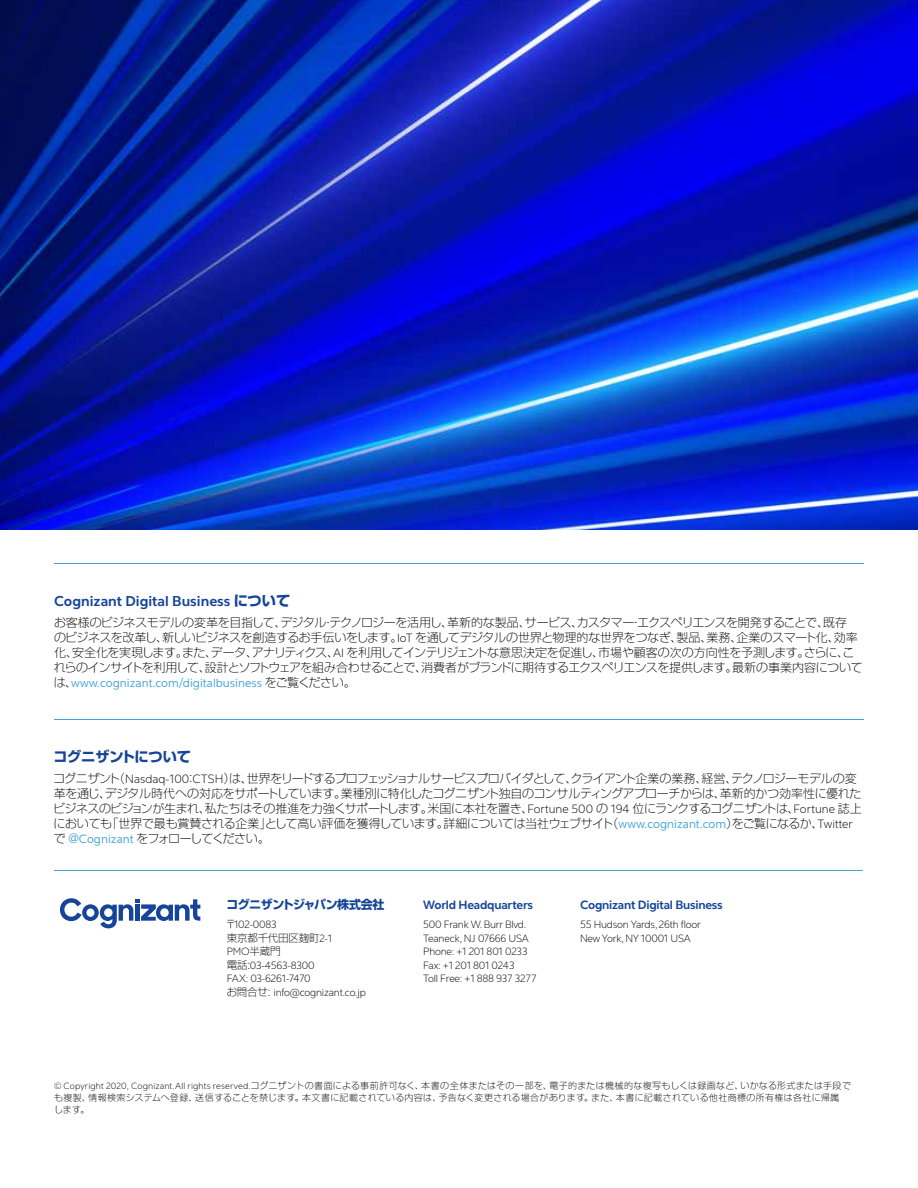
<style>
.page{position:relative;width:918px;height:1188px;background:#fff}
.page>*{position:absolute;margin:0;border:0;box-sizing:border-box;transform-origin:0 0}
.t1{font:700 14.25px "Cognizant Sans";color:#154498}
.t2{font:700 14.25px "Shin Go Pro";letter-spacing:-.02em;color:#154498}
.t3{font:300 expanded 12px/15px "Shin Go Pro";letter-spacing:-.04em;color:#000}
.t4{font:12px "Cognizant Sans";color:#44a3db}
.t5{font:700 12px "Cognizant Sans";letter-spacing:-.02em;color:#154498}
.t6{font:700 12px "Shin Go Pro";letter-spacing:-.04em;color:#154498}
.t7{font:300 10.5px/13.5px "Cognizant Sans";letter-spacing:-.02em;color:#000}
.t8{font:300 expanded 10.5px "Shin Go Pro";letter-spacing:-.02em;color:#000}
.t9{font:300 expanded 9px/12px "Shin Go Pro";letter-spacing:.035em;color:#000}
.s1{font-family:"Shin Go Pro"}
.s2{font-family:"Cognizant Sans";font-stretch:normal}
.s3{font-family:"Shin Go Pro";font-weight:300;font-stretch:expanded;color:#000}
.s4{font-family:"Cognizant Sans";font-weight:400;font-stretch:normal;color:#44a3db}
.s5{font-weight:400;font-stretch:normal;color:#44a3db}
.s6{font-family:"Shin Go Pro";font-stretch:expanded}
</style>
<div class="page">
<img style="left:0;top:0;width:918px;height:529px">
<hr style="left:54px;top:563px;width:810px;height:1px;background:#44a3db">
<hr style="left:54px;top:719px;width:810px;height:1px;background:#44a3db">
<hr style="left:54px;top:870px;width:809px;height:1px;background:#44a3db">
<svg style="left:60px;top:898px;width:140px;height:30px"></svg>
<p class="t1" style="left:54px;top:592px;width:238px">Cognizant Digital Business <span class="s1">について</span></p>
<p class="t3" style="left:54px;top:613px;width:811px">お客様のビジネスモデルの変革を目指して、デジタル・テクノロジーを活用し、革新的な製品、サービス、カスタマー・エクスペリエンスを開発することで、既存<br>のビジネスを改革し、新しいビジネスを創造するお手伝いをします。<span class="s2">IoT</span> を通してデジタルの世界と物理的な世界をつなぎ、製品、業務、企業のスマート化、効率化、安全化を実現します。また、データ、アナリティクス、<span class="s2">AI</span> を利用してインテリジェントな意思決定を促進し、市場や顧客の次の方向性を予測します。さらに、これらのインサイトを利用して、設計とソフトウェアを組み合わせることで、消費者がブランドに期待するエクスペリエンスを提供します。最新の事業内容について</p>
<p class="t4" style="left:54px;top:675px;width:304px"><span class="s3">は、</span>www.cognizant.com/digitalbusiness <span class="s3">をご覧ください。</span></p>
<p class="t2" style="left:54px;top:745px;width:139px">コグニザントについて</p>
<p class="t3" style="left:53px;top:769px;width:810px">コグニザント（<span class="s2">Nasdaq-100</span>：<span class="s2">CTSH</span>）は、世界をリードするプロフェッショナルサービスプロバイダとして、クライアント企業の業務、経営、テクノロジーモデルの変革を通じ、デジタル時代への対応をサポートしています。業種別に特化したコグニザント独自のコンサルティングアプローチからは、革新的かつ効率性に優れたビジネスのビジョンが生まれ、私たちはその推進を力強くサポートします。米国に本社を置き、<span class="s2">Fortune 500</span> の <span class="s2">194</span> 位にランクするコグニザントは、<span class="s2">Fortune</span> 誌上においても「世界で最も賞賛される企業」として高い評価を獲得しています。詳細については当社ウェブサイト（<span class="s4">www.cognizant.com</span>）をご覧になるか、<span class="s2">Twitter</span>で <span class="s5">@</span><span class="s4">Cognizant</span> をフォローしてください。</p>
<p class="t6" style="left:226px;top:895px;width:160px">コグニザントジャパン株式会社</p>
<p class="t7" style="left:225px;top:918px;width:53px"><span class="s6">〒</span>102-0083</p>
<p class="t8" style="left:227px;top:929px;width:107px">東京都千代田区麹町<span class="s2">2-1</span></p>
<p class="t7" style="left:227px;top:945px;width:141px">PMO<span class="s6">半蔵門<br>電話:</span>03-4563-8300<br>FAX: 03-6261-7470<br><span class="s6">お問合せ:</span> info@cognizant.co.jp</p>
<p class="t5" style="left:423px;top:897px;width:111px">World Headquarters</p>
<p class="t7" style="left:423px;top:918px;width:115px">500 Frank W. Burr Blvd.<br>Teaneck, NJ 07666 USA<br>Phone: +1 201 801 0233<br>Fax: +1 201 801 0243<br>Toll Free: +1 888 937 3277</p>
<p class="t5" style="left:580px;top:897px;width:144px">Cognizant Digital Business</p>
<p class="t7" style="left:580px;top:918px;width:123px">55 Hudson Yards, 26th floor<br>New York, NY 10001 USA</p>
<p class="t9" style="left:54px;top:1078px;width:799px"><span class="s2">© Copyright 2020, Cognizant.All rights reserved.</span>コグニザントの書面による事前許可なく、本書の全体またはその一部を、電子的または機械的な複写もしくは録画など、いかなる形式または手段でも複製、情報検索システムへ登録、送信することを禁じます。本文書に記載されている内容は、予告なく変更される場合があります。また、本書に記載されている他社商標の所有権は各社に帰属<br>します。</p>
</div>
